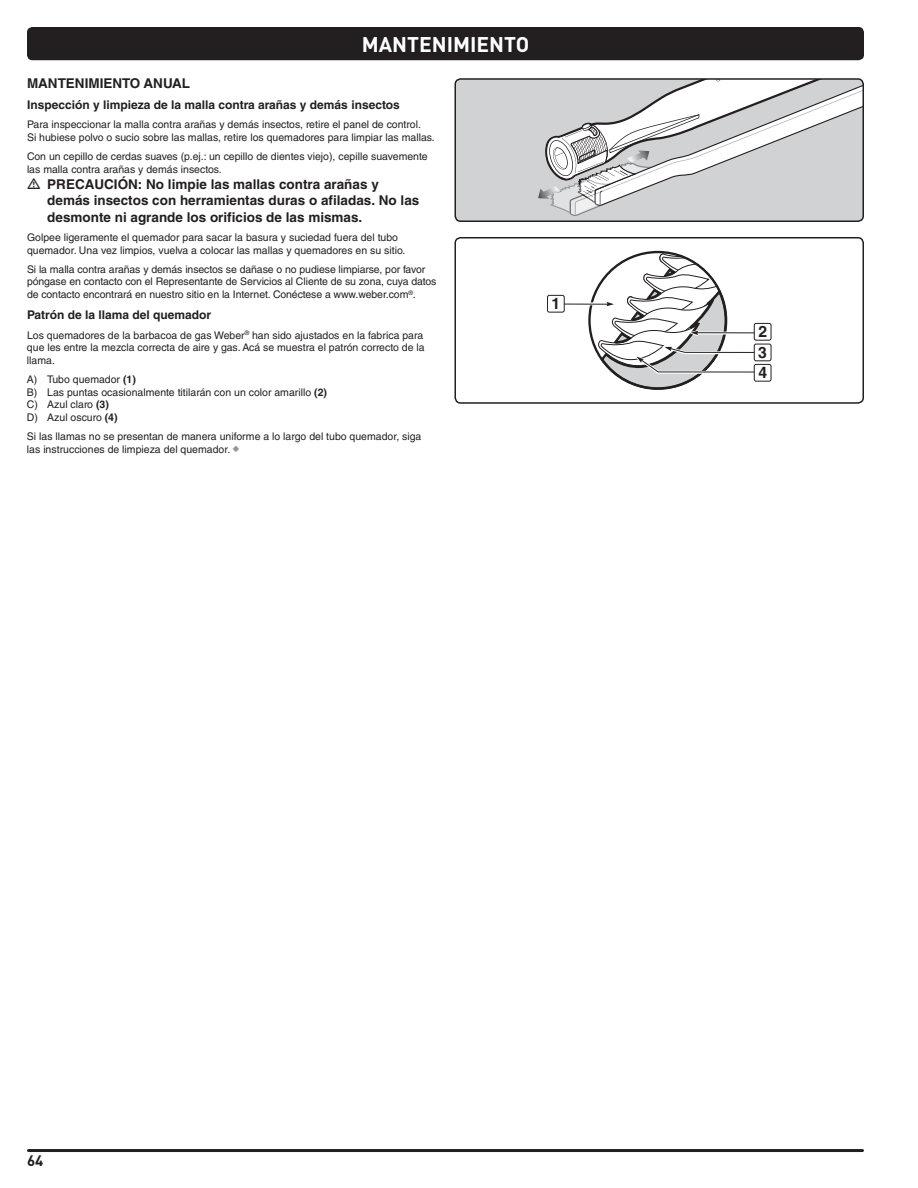
<style>
.page{position:relative;width:918px;height:1188px;background:#fff}
.page>*{position:absolute;margin:0;border:0;box-sizing:border-box;transform-origin:0 0}
.t1{font:21px "DI Nkerned";color:#fff}
.t2{font:700 15.75px "Helvetica LT Std";color:#231f20}
.t3{font:15px "DI Nkerned";color:#231f20}
.t4{font:700 13.5px/16.2px "Helvetica LT Std";color:#231f20}
.t5{font:700 12px "Helvetica LT Std";color:#231f20}
.t6{font:10.5px/12.6px "Helvetica LT Std";color:#231f20}
.s1{font-weight:700}
.s2{color:#939598}
</style>
<div class="page">
<div style="left:27px;top:27px;width:837px;height:33px;background:#231f20;border-radius:5px"></div>
<hr style="left:28px;top:1149px;width:834px;height:3px;background:#231f20">
<div style="left:455px;top:79px;width:408px;height:142px;background:#d1d2d4"></div>
<svg style="left:538px;top:79px;width:325px;height:137px"></svg>
<div style="left:455px;top:78px;width:409px;height:144px;border:2px solid #231f20;border-radius:5px"></div>
<hr style="left:563px;top:304px;width:47px;height:1px;background:#231f20">
<svg style="left:598px;top:251px;width:160px;height:139px"></svg>
<div style="left:754px;top:344px;width:17px;height:17px;background:#fff;border-radius:2px"></div>
<div style="left:754px;top:344px;width:17px;height:17px;border:1px solid #231f20;border-radius:2px"></div>
<div style="left:547px;top:295px;width:18px;height:17px;border:1px solid #231f20;border-radius:2px"></div>
<div style="left:754px;top:323px;width:17px;height:17px;background:#fff;border-radius:2px"></div>
<div style="left:754px;top:323px;width:17px;height:18px;border:1px solid #231f20;border-radius:2px"></div>
<div style="left:754px;top:364px;width:17px;height:17px;background:#fff;border-radius:2px"></div>
<div style="left:754px;top:364px;width:17px;height:18px;border:1px solid #231f20;border-radius:2px"></div>
<div style="left:455px;top:237px;width:409px;height:167px;border:2px solid #231f20;border-radius:5px"></div>
<h1 class="t1" style="left:362px;top:31px;width:167px">MANTENIM IENTO</h1>
<p class="t4" style="left:27px;top:75px;width:10px">MANTENIMIENTO</p>
<p class="t4" style="left:144px;top:75px;width:11px">ANUAL</p>
<p class="t5" style="left:27px;top:98px;width:374px">Inspección y limpieza de la malla contra arañas y demás insectos</p>
<p class="t6" style="left:27px;top:118px;width:408px">Para inspeccionar la malla contra arañas y demás insectos, retire el panel de control.<br>Si hubiese polvo o sucio sobre las mallas, retire los quemadores para limpiar las mallas.</p>
<p class="t6" style="left:27px;top:150px;width:402px">Con un cepillo de cerdas suaves (p.ej. : un cepillo de dientes viejo), cepille suavemente las malla contra arañas y demás insectos.</p>
<p class="t4" style="left:40px;top:176px;width:10px">PRE</p>
<p class="t4" style="left:47px;top:176px;width:374px;text-indent:28px">CAUCIÓN: No limpie las mallas contra arañas y demás insectos con herramientas duras o afiladas. No las desmonte ni agrande los orificios de las mismas.</p>
<p class="t6" style="left:27px;top:231px;width:378px">Golpee ligeramente el quemador para sacar la basura y suciedad fuera del tubo quemador. Una vez limpios, vuelva a colocar las mallas y quemadores en su sitio.</p>
<p class="t6" style="left:27px;top:263px;width:411px">Si la malla contra arañas y demás insectos se dañase o no pudiese limpiarse, por favor póngase en contacto con el Representante de Servicios al Cliente de su zona, cuya datos de contacto encontrará en nuestro sitio en la Internet. Conéctese a www.weber. com<sup>®</sup>.</p>
<p class="t5" style="left:27px;top:308px;width:186px">Patrón de la llama del quemador</p>
<p class="t6" style="left:27px;top:329px;width:399px;text-align:justify">Los quemadores de la barbacoa de gas Weber<sup>®</sup> han sido ajustados en la fabrica para que les entre la mezcla correcta de aire y gas. Acá se muestra el patrón correcto de la llama.</p>
<p class="t6" style="left:27px;top:373px;width:302px">A) Tubo quemador <span class="s1">(1)<br></span>B) Las puntas ocasionalmente titilarán con un color amarillo <span class="s1">(2)<br></span>C) Azul claro <span class="s1">(3)<br></span>D) Azul oscuro <span class="s1">(4)</span></p>
<p class="t6" style="left:27px;top:430px;width:396px">Si las llamas no se presentan de manera uniforme a lo largo del tubo quemador, siga las instrucciones de limpieza del quemador. <span class="s2">◆</span></p>
<h2 class="t2" style="left:551px;top:294px;width:10px">1</h2>
<h2 class="t2" style="left:758px;top:322px;width:10px">2</h2>
<h2 class="t2" style="left:758px;top:363px;width:10px">4</h2>
<h2 class="t2" style="left:758px;top:343px;width:10px">3</h2>
<h3 class="t3" style="left:27px;top:1151px;width:18px">64</h3>
</div>
